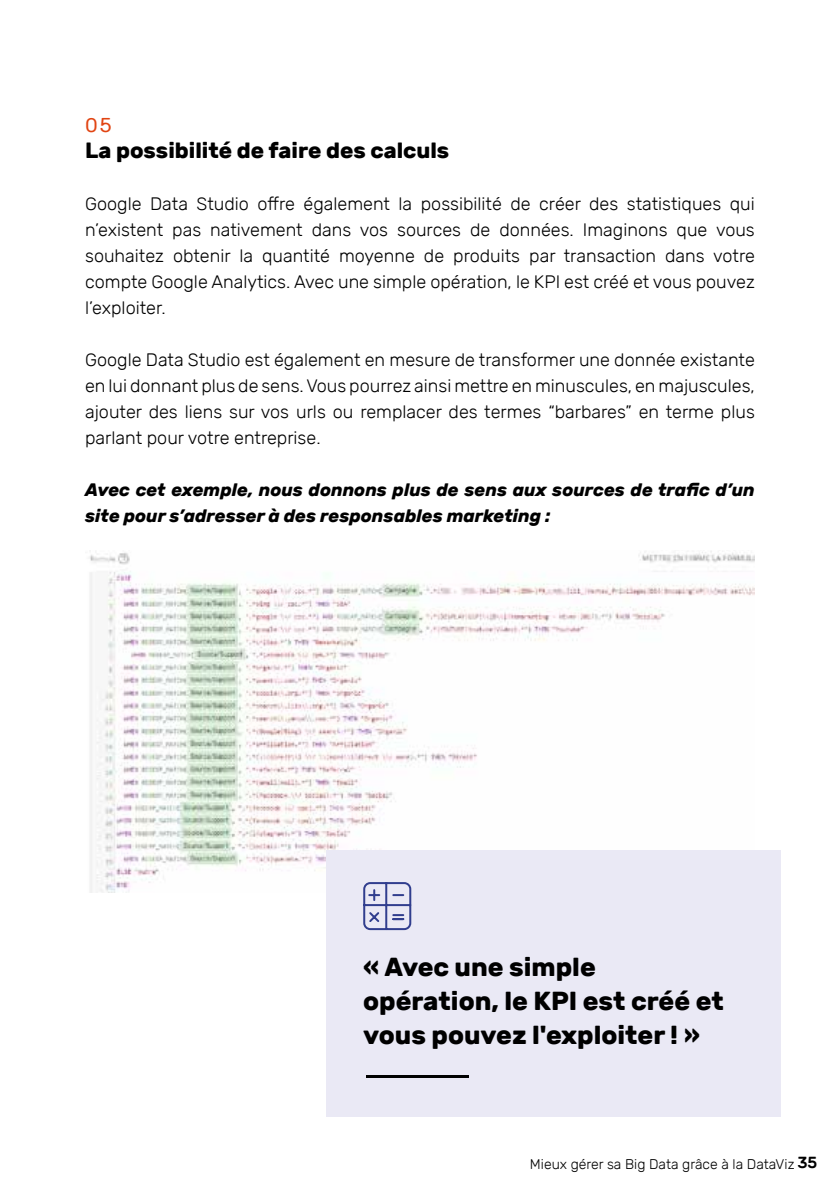
<style>
.page{position:relative;width:840px;height:1191px;background:#fff}
.page>*{position:absolute;margin:0;border:0;box-sizing:border-box;transform-origin:0 0}
.t1{font:700 26px/34px "Rubik";color:#000}
.t2{font:700 22px "Rubik";color:#000}
.t3{font:20px "Rubik";color:#e14412}
.t4{font:300 18px/26px "Rubik";color:#000;text-align:justify}
.t5{font:italic 700 18px/26px "Rubik";color:#000}
.t6{font:300 14px "Rubik";color:#000}
.s1{font-weight:500;font-size:16px}
</style>
<div class="page">
<img style="left:89px;top:551px;width:665px;height:341px">
<div style="left:326px;top:850px;width:454px;height:267px;background:#eae9f5"></div>
<hr style="left:366px;top:1075px;width:102px;height:3px;background:#000">
<svg style="left:363px;top:882px;width:49px;height:49px"></svg>
<p class="t3" style="left:85px;top:114px;width:28px">05</p>
<p class="t2" style="left:85px;top:138px;width:365px">La possibilité de faire des calculs</p>
<p class="t4" style="left:85px;top:191px;width:671px">Google Data Studio offre également la possibilité de créer des statistiques qui n’existent pas nativement dans vos sources de données. Imaginons que vous souhaitez obtenir la quantité moyenne de produits par transaction dans votre compte Google Analytics. Avec une simple opération, le KPI est créé et vous pouvez l’exploiter.</p>
<p class="t4" style="left:85px;top:347px;width:670px">Google Data Studio est également en mesure de transformer une donnée existante en lui donnant plus de sens. Vous pourrez ainsi mettre en minuscules, en majuscules, ajouter des liens sur vos urls ou remplacer des termes “barbares” en terme plus parlant pour votre entreprise.</p>
<p class="t5" style="left:85px;top:477px;width:670px">Avec cet exemple, nous donnons plus de sens aux sources de trafic d’un site pour s’adresser à des responsables marketing :</p>
<h1 class="t1" style="left:363px;top:950px;width:362px">« Avec une simple opération, le KPI est créé et vous pouvez l'exploiter ! »</h1>
<p class="t6" style="left:529px;top:1155px;width:288px">Mieux gérer sa Big Data grâce à la DataViz <span class="s1">35</span></p>
</div>
